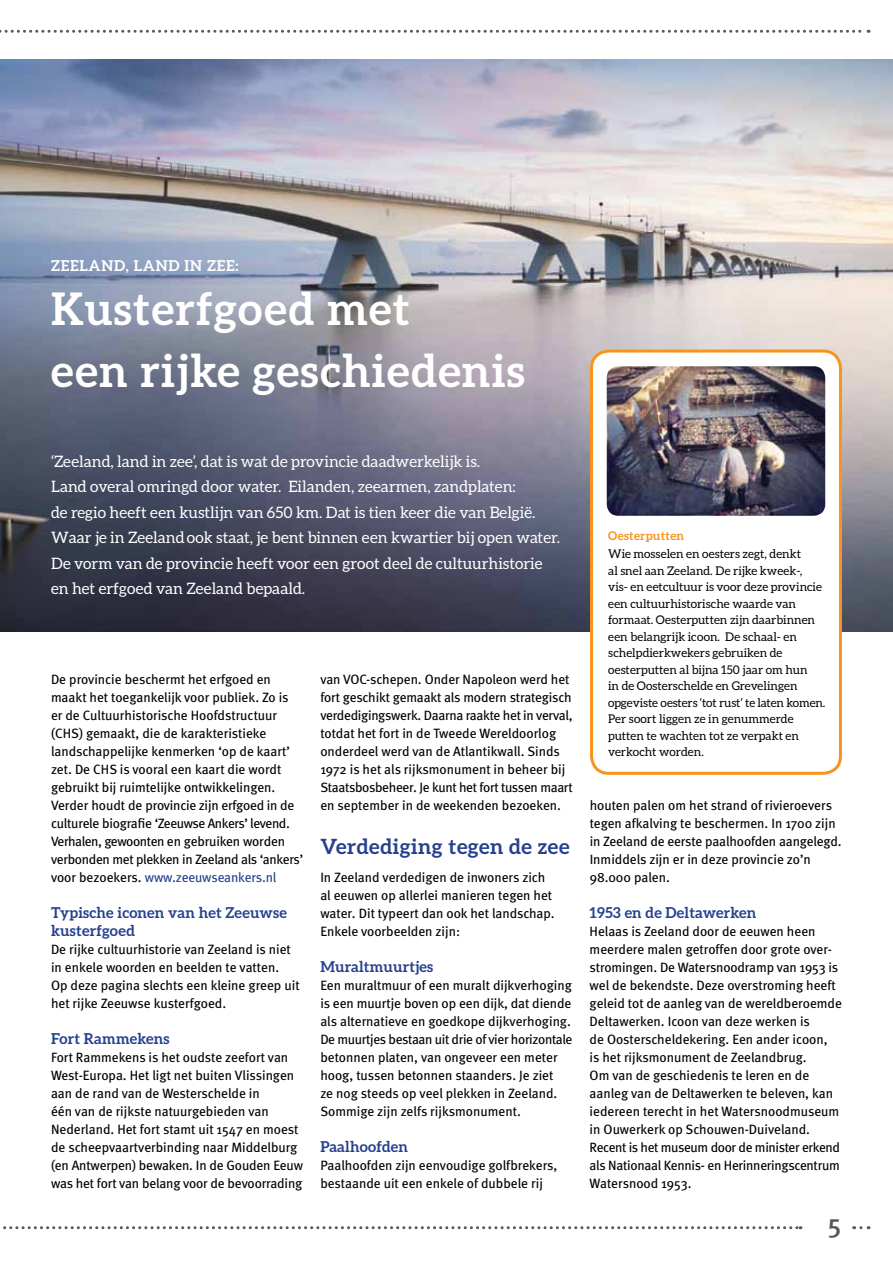
<style>
.page{position:relative;width:893px;height:1263px;background:#fff}
.page>*{position:absolute;margin:0;border:0;box-sizing:border-box;transform-origin:0 0}
.t1{font:700 45px/61.5px "Aleo";letter-spacing:.025em;color:#fff}
.t2{font:27px "Meta Medium LF";color:#58595b}
.t3{font:700 21px "Aleo";letter-spacing:.02em;color:#25408f}
.t4{font:15.75px/25.5px "Aleo";color:#fff}
.t5{font:700 15px/18px "Aleo";letter-spacing:.01em;color:#25408f}
.t6{font:700 15px "Aleo";letter-spacing:.05em;color:#fff}
.t7{font:13.5px/18px "Meta";letter-spacing:-.005em;color:#000}
.t8{font:12px/16.5px "Aleo";color:#000}
.t9{font:700 12px "Aleo";letter-spacing:.02em;color:#f7941e}
.s1{color:#25408f}
</style>
<div class="page">
<img style="left:0;top:60px;width:893px;height:571px">
<svg style="left:861px;top:1226px;width:8px;height:3px"></svg>
<svg style="left:0;top:30px;width:869px;height:3px"></svg>
<svg style="left:3px;top:1226px;width:798px;height:3px"></svg>
<div style="left:591px;top:351px;width:249px;height:422px;background:#fff;border-radius:17px"></div>
<div style="left:590px;top:350px;width:252px;height:425px;border:3px solid #f7941e;border-radius:17px"></div>
<img style="left:607px;top:366px;width:218px;height:150px">
<p class="t6" style="left:51px;top:257px;width:11px">zeel</p>
<p class="t6" style="left:89px;top:257px;width:129px">and, land in zee</p>
<p class="t6" style="left:236px;top:257px;width:4px">:</p>
<h1 class="t1" style="left:51px;top:277px;width:475px">Kusterfgoed met<br>een rijke geschiedenis</h1>
<p class="t4" style="left:51px;top:448px;width:511px">‘Zeeland, land in zee’, dat is wat de provincie daadwerkelijk is.<br>Land overal omringd door water. Eilanden, zeearmen, zandplaten:<br>de regio heeft een kustlijn van 650 km. Dat is tien keer die van België.<br>Waar je in Zeeland ook staat, je bent binnen een kwartier bij open water.<br>De vorm van de provincie heeft voor een groot deel de cultuurhistorie en het erfgoed van Zeeland bepaald.</p>
<p class="t7" style="left:51px;top:670px;width:254px">De provincie beschermt het erfgoed en maakt het toegankelijk voor publiek. Zo is er de Cultuurhistorische Hoofdstructuur (CHS) gemaakt, die de karakteristieke landschappelijke kenmerken ‘op de kaart’ zet. De CHS is vooral een kaart die wordt gebruikt bij ruimtelijke ontwikkelingen.<br>Verder houdt de provincie zijn erfgoed in de culturele biografie ‘Zeeuwse Ankers’ levend.<br>Verhalen, gewoonten en gebruiken worden verbonden met plekken in Zeeland als ‘ankers’ voor bezoekers. <span class="s1">www.zeeuwseankers.nl</span></p>
<p class="t5" style="left:51px;top:903px;width:238px">Typische iconen van het Zeeuwse kusterfgoed</p>
<p class="t7" style="left:51px;top:940px;width:250px">De rijke cultuurhistorie van Zeeland is niet in enkele woorden en beelden te vatten.<br>Op deze pagina slechts een kleine greep uit het rijke Zeeuwse kusterfgoed.</p>
<p class="t5" style="left:51px;top:1029px;width:120px">Fort Rammekens</p>
<p class="t7" style="left:51px;top:1048px;width:254px">Fort Rammekens is het oudste zeefort van West-Europa. Het ligt net buiten Vlissingen aan de rand van de Westerschelde in<br>één van de rijkste natuurgebieden van Nederland. Het fort stamt uit 1547 en moest de scheepvaartverbinding naar Middelburg (en Antwerpen) bewaken. In de Gouden Eeuw was het fort van belang voor de bevoorrading</p>
<p class="t7" style="left:320px;top:670px;width:254px">van VOC-schepen. Onder Napoleon werd het fort geschikt gemaakt als modern strategisch verdedigingswerk. Daarna raakte het in verval, totdat het fort in de Tweede Wereldoorlog onderdeel werd van de Atlantikwall. Sinds 1972 is het als rijksmonument in beheer bij Staatsbosbeheer. Je kunt het fort tussen maart en september in de weekenden bezoeken.</p>
<h3 class="t3" style="left:320px;top:834px;width:251px">Verdediging tegen de zee</h3>
<p class="t7" style="left:320px;top:868px;width:236px">In Zeeland verdedigen de inwoners zich al eeuwen op allerlei manieren tegen het water. Dit typeert dan ook het landschap.<br>Enkele voorbeelden zijn:</p>
<p class="t5" style="left:320px;top:957px;width:114px">Muraltmuurtjes</p>
<p class="t7" style="left:320px;top:976px;width:254px">Een muraltmuur of een muralt dijkverhoging is een muurtje boven op een dijk, dat diende als alternatieve en goedkope dijkverhoging.<br>De muurtjes bestaan uit drie of vier horizontale betonnen platen, van ongeveer een meter hoog, tussen betonnen staanders. Je ziet<br>ze nog steeds op veel plekken in Zeeland.<br>Sommige zijn zelfs rijksmonument.</p>
<p class="t5" style="left:320px;top:1137px;width:89px">Paalhoofden</p>
<p class="t7" style="left:320px;top:1156px;width:239px">Paalhoofden zijn eenvoudige golfbrekers, bestaande uit een enkele of dubbele rij</p>
<p class="t9" style="left:608px;top:529px;width:78px">Oesterputten</p>
<p class="t8" style="left:608px;top:545px;width:219px">Wie mosselen en oesters zegt, denkt<br>al snel aan Zeeland. De rijke kweek-,<br>vis- en eetcultuur is voor deze provincie een cultuurhistorische waarde van formaat. Oesterputten zijn daarbinnen een belangrijk icoon. De schaal- en schelpdierkwekers gebruiken de oesterputten al bijna 150 jaar om hun<br>in de Oosterschelde en Grevelingen opgeviste oesters ‘tot rust’ te laten komen.<br>Per soort liggen ze in genummerde putten te wachten tot ze verpakt en verkocht worden.</p>
<p class="t7" style="left:590px;top:796px;width:253px">houten palen om het strand of rivieroevers tegen afkalving te beschermen. In 1700 zijn in Zeeland de eerste paalhoofden aangelegd.<br>Inmiddels zijn er in deze provincie zo’n 98.000 palen.</p>
<p class="t5" style="left:590px;top:903px;width:168px">1953 en de Deltawerken</p>
<p class="t7" style="left:590px;top:922px;width:254px">Helaas is Zeeland door de eeuwen heen meerdere malen getroffen door grote over&shy;stromingen. De Watersnoodramp van 1953 is wel de bekendste. Deze overstroming heeft geleid tot de aanleg van de wereldberoemde Deltawerken. Icoon van deze werken is<br>de Oosterscheldekering. Een ander icoon,<br>is het rijksmonument de Zeelandbrug.<br>Om van de geschiedenis te leren en de aanleg van de Deltawerken te beleven, kan iedereen terecht in het Watersnoodmuseum in Ouwerkerk op Schouwen-Duiveland.<br>Recent is het museum door de minister erkend als Nationaal Kennis- en Herinneringscentrum Watersnood 1953.</p>
<h2 class="t2" style="left:827px;top:1212px;width:17px">5</h2>
</div>
